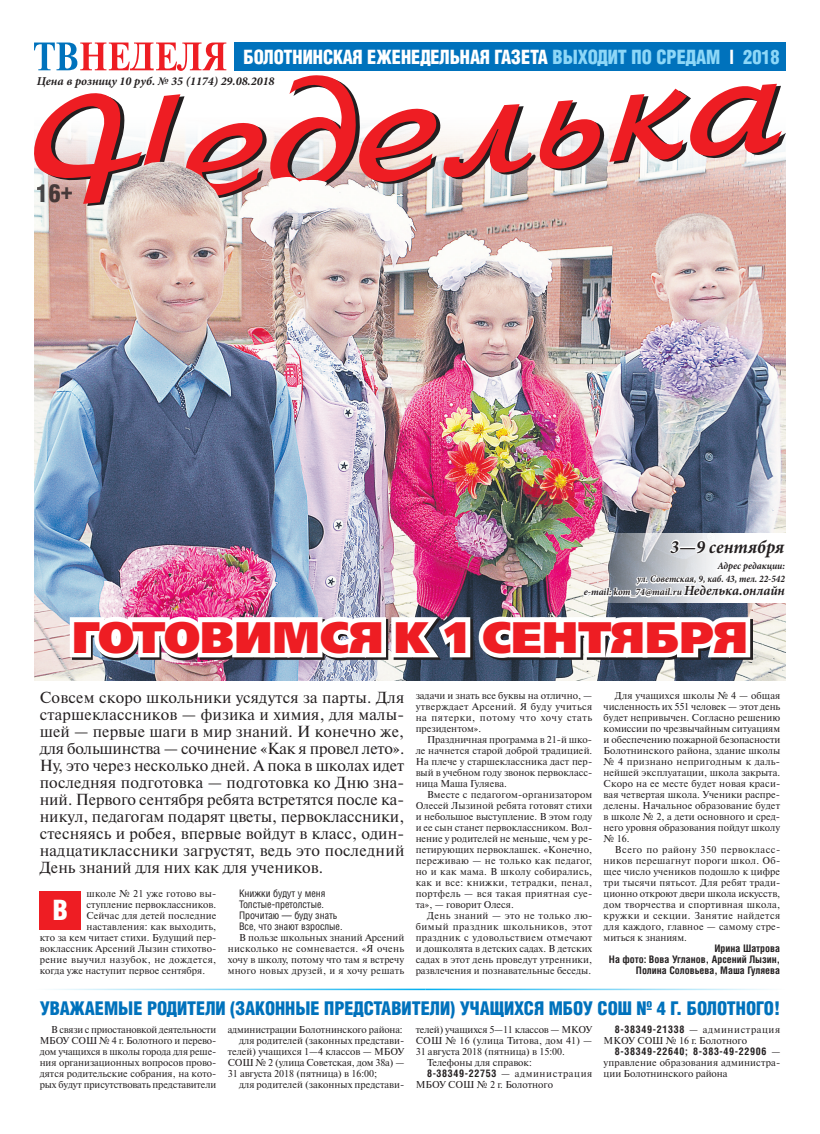
<style>
.page{position:relative;width:820px;height:1134px;background:#fff}
.page>*{position:absolute;margin:0;border:0;box-sizing:border-box;transform-origin:0 0}
.t1{font:44px "Free Set Black C";color:#ee1d23}
.t2{font:27px "AG Letterica Demi Condensed C";color:#fff}
.t3{font:23.8px "AG Letterica Demi Condensed C";color:#231f20}
.t4{font:19px "AG Letterica Demi Condensed C";color:#fff;scale:.96 1}
.t5{font:italic 700 18.7px "Minion Pro";color:#231f20;scale:.96 1}
.t6{font:18.2px "AG Letterica Demi Condensed C";color:#0072bc}
.t7{font:16px/17px "Newton C";color:#231f20;text-align:justify}
.t8{font:italic 700 12px "Minion Pro";color:#231f20}
.t9{font:10px/11px "Newton C";color:#231f20;text-align:justify}
.t10{font:italic 700 10px/13px "Minion Pro";color:#231f20;text-align:right;scale:.96 1}
.t11{font:10px/11px "AG Letterica Condensed C";color:#231f20}
.t12{font:700 10px/11px "AG Letterica Condensed C";color:#231f20;text-align:right}
.t13{font:10px "Newton C";letter-spacing:.035em;color:#231f20}
.t14{font:700 10px "AG Letterica Condensed C";letter-spacing:.065em;color:#231f20}
.t15{font:10px "Newton C";letter-spacing:.06em;color:#231f20}
.t16{font:10px "Newton C";letter-spacing:.02em;color:#231f20}
.s1{color:#8dd7f7}
.s2{font-size:14px}
.s3{font-family:"AG Letterica Condensed C";font-weight:700}
.s4{font-family:"Newton C";font-weight:400}
</style>
<div class="page">
<img style="left:34px;top:204px;width:751px;height:476px">
<div style="left:234px;top:43px;width:551px;height:28px;background:#0072bc"></div>
<svg style="left:34px;top:42px;width:244px;height:29px"></svg>
<svg style="left:579px;top:533px;width:206px;height:69px"></svg>
<img style="left:581px;top:482px;width:205px;height:119px">
<svg style="left:34px;top:75px;width:747px;height:129px"></svg>
<hr style="left:34px;top:989px;width:391px;height:1px;background:#00aeef">
<hr style="left:425px;top:989px;width:360px;height:1px;background:#00aeef">
<svg style="left:65px;top:611px;width:689px;height:51px"></svg>
<div style="left:40px;top:891px;width:41px;height:38px;background:#ee1d23"></div>
<img style="left:108px;top:162px;width:291px;height:81px">
<h3 class="t4" style="left:243px;top:45px;width:560px">БОЛОТНИНСКАЯ ЕЖЕНЕДЕЛЬНАЯ ГАЗЕТА <span class="s1">ВЫХОДИТ ПО СРЕДАМ</span> | <span class="s1">2018</span></h3>
<p class="t8" style="left:37px;top:73px;width:239px">Цена в розницу 10 руб. № 35 (1174) 29.08.2018</p>
<h3 class="t3" style="left:37px;top:179px;width:37px">16+</h3>
<h3 class="t5" style="left:670px;top:533px;width:120px">3—9 сентября</h3>
<p class="t10" style="left:583px;top:559px;width:211px">Адрес редакции:<br>ул. Советская, 9, каб. 43, тел. 22-542<br>e-mail: kom_74@mail.ru <span class="s2">Неделька.онлайн</span></p>
<h1 class="t1" style="left:72px;top:609px;width:676px">ГОТОВИМСЯ К 1 СЕНТЯБРЯ</h1>
<p class="t7" style="left:40px;top:689px;width:366px">Совсем скоро школьники усядутся за парты. Для старшеклассников — физика и химия, для малы&shy;шей — первые шаги в мир знаний. И конечно же, для большинства — сочинение «Как я провел лето».<br>Ну, это через несколько дней. А пока в школах идет последняя подготовка — подготовка ко Дню зна&shy;ний. Первого сентября ребята встретятся после ка&shy;никул, педагогам подарят цветы, первоклассники, стесняясь и робея, впервые войдут в класс, один&shy;надцатиклассники загрустят, ведь это последний День знаний для них как для учеников.</p>
<p class="t9" style="left:86px;top:888px;width:131px">школе № 21 уже готово вы-</p>
<p class="t9" style="left:86px;top:899px;width:131px">ступление первоклассников.</p>
<p class="t9" style="left:86px;top:910px;width:131px">Сейчас для детей последние</p>
<p class="t9" style="left:86px;top:921px;width:131px">наставления: как выходить,</p>
<p class="t9" style="left:40px;top:932px;width:178px">кто за кем читает стихи. Будущий пер-</p>
<p class="t9" style="left:40px;top:943px;width:178px">воклассник Арсений Лызин стихотво-</p>
<p class="t13" style="left:40px;top:954px;width:178px">рение выучил назубок, не дождется,</p>
<p class="t9" style="left:40px;top:965px;width:167px">когда уже наступит первое сентября.</p>
<h2 class="t2" style="left:53px;top:894px;width:17px">В</h2>
<p class="t11" style="left:239px;top:888px;width:105px">Книжки будут у меня<br>Толстые-претолстые.<br>Прочитаю — буду знать<br>Все, что знают взрослые.</p>
<p class="t9" style="left:227px;top:932px;width:178px;text-indent:11px">В пользе школьных знаний Арсений нисколько не сомневается. «Я очень хочу в школу, потому что там я встречу много новых друзей, и я хочу решать</p>
<p class="t9" style="left:415px;top:690px;width:178px">задачи и знать все буквы на отлично, — утверждает Арсений. Я буду учиться на пятерки, потому что хочу стать президентом».</p>
<p class="t9" style="left:415px;top:734px;width:178px;text-indent:11px">Праздничная программа в 21-й шко&shy;ле начнется старой доброй традицией.<br>На плече у старшеклассника даст пер&shy;вый в учебном году звонок первокласс&shy;ница Маша Гуляева.</p>
<p class="t9" style="left:415px;top:789px;width:178px;text-indent:11px">Вместе с педагогом-организатором Олесей Лызиной ребята готовят стихи и небольшое выступление. В этом году и ее сын станет первоклассником. Вол&shy;нение у родителей не меньше, чем у ре&shy;петирующих первоклашек. «Конечно, переживаю — не только как педагог, но и как мама. В школу собирались, как и все: книжки, тетрадки, пенал, портфель — вся такая приятная суе&shy;та», — говорит Олеся.</p>
<p class="t9" style="left:415px;top:910px;width:178px;text-indent:11px">День знаний — это не только лю&shy;бимый праздник школьников, этот праздник с удовольствием отмечают и дошколята в детских садах. В детских садах в этот день проведут утренники, развлечения и познавательные беседы.</p>
<p class="t9" style="left:603px;top:690px;width:178px;text-indent:11px">Для учащихся школы № 4 — общая численность их 551 человек — этот день будет непривычен. Согласно решению комиссии по чрезвычайным ситуациям и обеспечению пожарной безопасности Болотнинского района, здание школы № 4 признано непригодным к даль&shy;нейшей эксплуатации, школа закрыта.<br>Скоро на ее месте будет новая краси&shy;вая четвертая школа. Ученики распре&shy;делены. Начальное образование будет в школе № 2, а дети основного и сред&shy;него уровня образования пойдут школу № 16.</p>
<p class="t9" style="left:603px;top:844px;width:178px;text-indent:11px">Всего по району 350 первокласс&shy;ников перешагнут пороги школ. Об&shy;щее число учеников подошло к цифре три тысячи пятьсот. Для ребят тради&shy;ционно откроют двери школа искусств, дом творчества и спортивная школа, кружки и секции. Занятие найдется для каждого, главное — самому стре&shy;миться к знаниям.</p>
<p class="t12" style="left:608px;top:943px;width:173px">Ирина Шатрова<br>На фото: Вова Угланов, Арсений Лызин,<br>Полина Соловьева, Маша Гуляева</p>
<h3 class="t6" style="left:40px;top:997px;width:741px">УВАЖАЕМЫЕ РОДИТЕЛИ (ЗАКОННЫЕ ПРЕДСТАВИТЕЛИ) УЧАЩИХСЯ МБОУ СОШ № 4 Г. БОЛОТНОГО!</h3>
<p class="t9" style="left:40px;top:1024px;width:178px;text-indent:11px">В связи с приостановкой деятельности МБОУ СОШ № 4 г. Болотного и перево&shy;дом учащихся в школы города для реше&shy;ния организационных вопросов прово&shy;дятся родительские собрания, на кото&shy;рых будут присутствовать представители</p>
<p class="t9" style="left:227px;top:1024px;width:176px">администрации Болотнинского района:</p>
<p class="t9" style="left:239px;top:1035px;width:167px">для родителей (законных представи-</p>
<p class="t9" style="left:227px;top:1046px;width:178px">телей) учащихся 1—4 классов — МБОУ</p>
<p class="t9" style="left:227px;top:1057px;width:178px">СОШ № 2 (улица Советская, дом 38а) —</p>
<p class="t9" style="left:227px;top:1068px;width:151px">31 августа 2018 (пятница) в 16:00;</p>
<p class="t9" style="left:239px;top:1079px;width:167px">для родителей (законных представи-</p>
<p class="t9" style="left:415px;top:1024px;width:178px">телей) учащихся 5—11 классов — МКОУ</p>
<p class="t16" style="left:415px;top:1035px;width:178px">СОШ № 16 (улица Титова, дом 41) —</p>
<p class="t9" style="left:415px;top:1046px;width:151px">31 августа 2018 (пятница) в 15:00.</p>
<p class="t9" style="left:427px;top:1057px;width:106px">Телефоны для справок:</p>
<p class="t15" style="left:427px;top:1068px;width:167px"><span class="s3">8-38349-22753</span> — администрация</p>
<p class="t9" style="left:415px;top:1079px;width:139px">МБОУ СОШ № 2 г. Болотного</p>
<p class="t9" style="left:603px;top:1024px;width:178px;text-indent:11px"><span class="s3">8-38349-21338</span> — администрация<br>МКОУ СОШ № 16 г. Болотного</p>
<p class="t14" style="left:614px;top:1045px;width:167px">8-38349-22640; 8-383-49-22906 <span class="s4">—</span></p>
<p class="t9" style="left:603px;top:1057px;width:178px">управление образования администра&shy;ции Болотнинского района</p>
</div>
